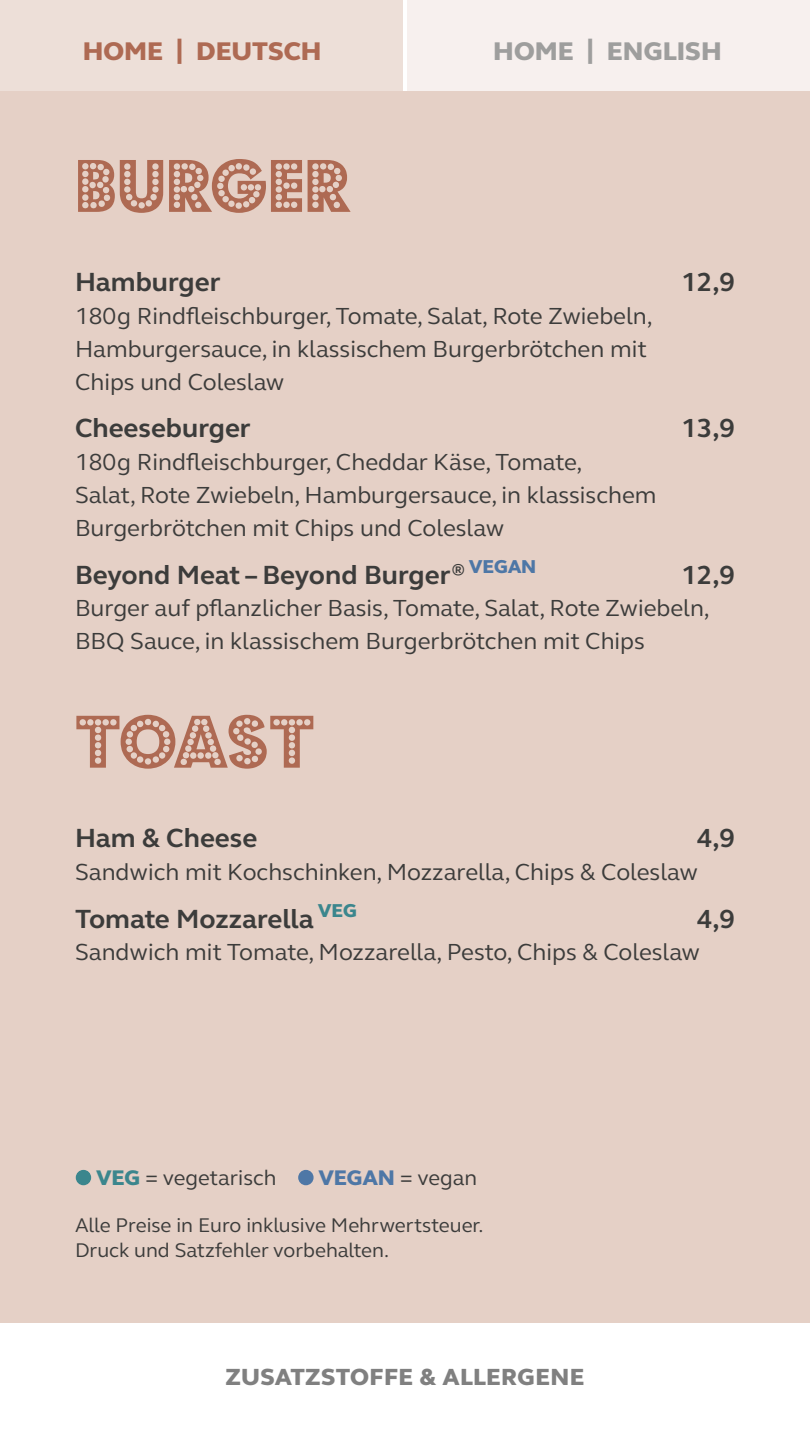
<style>
.page{position:relative;width:810px;height:1440px;background:#fff}
.page>*{position:absolute;margin:0;border:0;box-sizing:border-box;transform-origin:0 0}
.a_copper{font:82.5px "Budmo Jiggler";letter-spacing:-.005em;color:#ae6a53}
.Food_item{font:700 27px "Premier Inn Sans";color:#3c3c3b}
.Food_item-2{font:700 26.85px "Premier Inn Sans";color:#3c3c3b}
.t1{font:800 26.25px "Premier Inn Sans";color:#ae6a53}
.t2{font:800 26.25px "Premier Inn Sans";color:#9e9e9d}
.t3{font:800 24px "Premier Inn Sans";letter-spacing:.01em;color:#808080}
.Food_Body_GER{font:23.85px/32.8px "Premier Inn Sans";color:#3c3c3b}
.Food_Body_ENG{font:21.67px "Premier Inn Sans";color:#3c3c3b}
.Drinks_Body_Cop{font:20.33px/24.5px "Premier Inn Sans";color:#3c3c3b}
.s1{font-weight:800;color:#3b868d}
.s2{font-weight:800;color:#4e77a6}
</style>
<div class="page">
<div style="left:407px;top:0;width:403px;height:92px;background:#f7f0ee"></div>
<div style="left:0;top:0;width:403px;height:92px;background:#eddfd8"></div>
<div style="left:0;top:92px;width:810px;height:1231px;background:#e5d0c6"></div>
<div style="left:76px;top:1171px;width:14px;height:14px;background:#3b868d;border-radius:50%"></div>
<div style="left:76px;top:1170px;width:15px;height:15px;border:1px solid #3b868d;border-radius:50%"></div>
<div style="left:299px;top:1171px;width:14px;height:14px;background:#4e77a6;border-radius:50%"></div>
<div style="left:298px;top:1170px;width:16px;height:15px;border:1px solid #4e77a6;border-radius:50%"></div>
<p class="t1" style="left:83px;top:33px;width:240px">HOME | DEUTSCH</p>
<p class="t2" style="left:493px;top:33px;width:230px">HOME | ENGLISH</p>
<p class="a_copper" style="left:75px;top:139px;width:278px">BURGER</p>
<p class="Food_item" style="left:75px;top:264px;width:147px">Hamburger</p>
<p class="Food_item-2" style="left:681px;top:264px;width:55px">12,9</p>
<p class="Food_Body_GER" style="left:75px;top:299px;width:579px">180g Rindfleischburger, Tomate, Salat, Rote Zwiebeln,<br>Hamburgersauce, in klassischem Burgerbrötchen mit<br>Chips und Coleslaw</p>
<p class="Food_item" style="left:75px;top:410px;width:177px">Cheeseburger</p>
<p class="Food_item-2" style="left:681px;top:410px;width:55px">13,9</p>
<p class="Food_Body_GER" style="left:75px;top:445px;width:583px">180g Rindfleischburger, Cheddar Käse, Tomate,<br>Salat, Rote Zwiebeln, Hamburgersauce, in klassischem<br>Burgerbrötchen mit Chips und Coleslaw</p>
<p class="Food_item" style="left:75px;top:556px;width:463px">Beyond Meat – Beyond Burger<sup>®</sup> <sup>VEGAN</sup></p>
<p class="Food_item-2" style="left:681px;top:556px;width:55px">12,9</p>
<p class="Food_Body_GER" style="left:75px;top:591px;width:636px">Burger auf pflanzlicher Basis, Tomate, Salat, Rote Zwiebeln,<br>BBQ Sauce, in klassischem Burgerbrötchen mit Chips</p>
<p class="a_copper" style="left:75px;top:695px;width:241px">TOAST</p>
<p class="Food_item" style="left:75px;top:820px;width:184px">Ham &amp; Cheese</p>
<p class="Food_item-2" style="left:697px;top:820px;width:40px">4,9</p>
<p class="Food_Body_GER" style="left:75px;top:855px;width:624px">Sandwich mit Kochschinken, Mozzarella, Chips &amp; Coleslaw</p>
<p class="Food_item" style="left:75px;top:900px;width:283px">Tomate Mozzarella <sup>VEG</sup></p>
<p class="Food_item-2" style="left:697px;top:900px;width:40px">4,9</p>
<p class="Food_Body_GER" style="left:75px;top:935px;width:627px">Sandwich mit Tomate, Mozzarella, Pesto, Chips &amp; Coleslaw</p>
<p class="Food_Body_ENG" style="left:96px;top:1163px;width:182px"><span class="s1">VEG</span> = vegetarisch</p>
<p class="Food_Body_ENG" style="left:319px;top:1163px;width:160px"><span class="s2">VEGAN</span> = vegan</p>
<p class="Drinks_Body_Cop" style="left:75px;top:1213px;width:410px">Alle Preise in Euro inklusive Mehrwertsteuer.<br>Druck und Satzfehler vorbehalten.</p>
<p class="t3" style="left:226px;top:1361px;width:360px">ZUSATZSTOFFE &amp; ALLERGENE</p>
</div>
